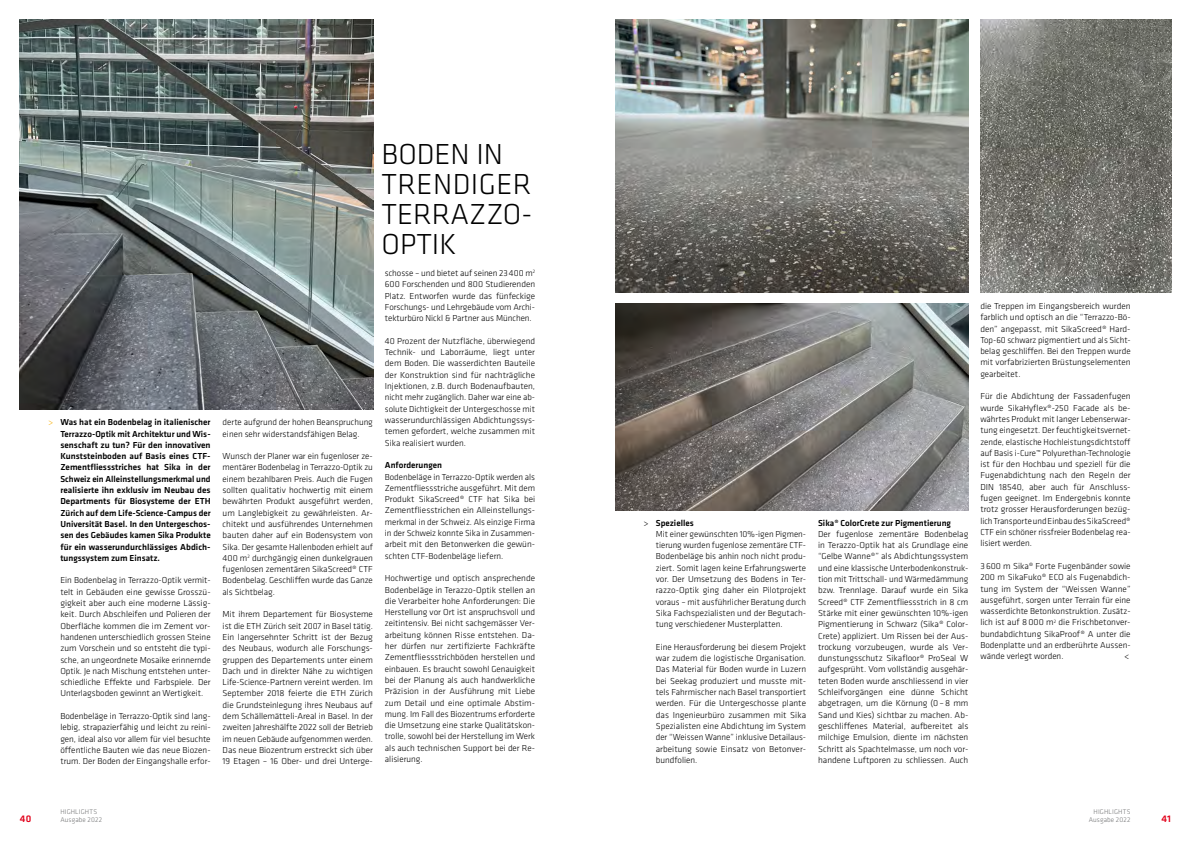
<style>
.page{position:relative;width:1191px;height:842px;background:#fff}
.page>*{position:absolute;margin:0;border:0;box-sizing:border-box;transform-origin:0 0}
.t1{font:300 30px/30px "Klavika";color:#000}
.t2{font:500 10px "Klavika";color:#e2001a}
.t3{font:300 9px/11.3px "Klavika";color:#000;text-align:justify}
.t4{font:500 9px/11.3px "Klavika";color:#000;text-align:justify}
.t5{font:300 9px "Klavika";color:#f8ae00}
.t6{font:300 7px/8.4px "Klavika";letter-spacing:.02em;color:#707172;text-align:right}
</style>
<div class="page">
<img style="left:20px;top:20px;width:353px;height:390px">
<img style="left:616px;top:20px;width:352px;height:272px">
<img style="left:616px;top:303px;width:352px;height:207px">
<img style="left:980px;top:20px;width:191px;height:272px">
<p class="t5" style="left:48px;top:417px;width:6px">&gt;</p>
<p class="t4" style="left:60px;top:416px;width:152px">Was hat ein Bodenbelag in italienischer Terrazzo-Optik mit Architektur und Wis&shy;senschaft zu tun? Für den innovativen Kunststeinboden auf Basis eines CTF-Zementfliessstriches hat Sika in der Schweiz ein Alleinstellungsmerkmal und realisierte ihn exklusiv im Neubau des Departments für Biosysteme der ETH Zürich auf dem Life-Science-Campus der Universität Basel. In den Untergeschos&shy;sen des Gebäudes kamen Sika Produkte für ein wasserundurchlässiges Abdich&shy;tungssystem zum Einsatz.</p>
<p class="t3" style="left:60px;top:575px;width:152px">Ein Bodenbelag in Terrazzo-Optik vermit&shy;telt in Gebäuden eine gewisse Grosszü&shy;gigkeit aber auch eine moderne Lässig&shy;keit. Durch Abschleifen und Polieren der Oberfläche kommen die im Zement vor&shy;handenen unterschiedlich grossen Steine zum Vorschein und so entsteht die typi&shy;sche, an ungeordnete Mosaike erinnernde Optik. Je nach Mischung entstehen unter&shy;schiedliche Effekte und Farbspiele. Der Unterlagsboden gewinnt an Wertigkeit.</p>
<p class="t3" style="left:60px;top:710px;width:152px">Bodenbeläge in Terrazzo-Optik sind lang&shy;lebig, strapazierfähig und leicht zu reini&shy;gen, ideal also vor allem für viel besuchte öffentliche Bauten wie das neue Biozen&shy;trum. Der Boden der Eingangshalle erfor-</p>
<p class="t3" style="left:223px;top:416px;width:152px">derte aufgrund der hohen Beanspruchung einen sehr widerstandsfähigen Belag.</p>
<p class="t3" style="left:223px;top:450px;width:152px">Wunsch der Planer war ein fugenloser ze&shy;mentärer Bodenbelag in Terrazzo-Optik zu einem bezahlbaren Preis. Auch die Fugen sollten qualitativ hochwertig mit einem bewährten Produkt ausgeführt werden, um Langlebigkeit zu gewährleisten. Ar&shy;chitekt und ausführendes Unternehmen bauten daher auf ein Bodensystem von Sika. Der gesamte Hallenboden erhielt auf 400 m<sup>2</sup> durchgängig einen dunkelgrauen fugenlosen zementären SikaScreed® CTF Bodenbelag. Geschliffen wurde das Ganze als Sichtbelag.</p>
<p class="t3" style="left:223px;top:609px;width:152px">Mit ihrem Departement für Biosysteme ist die ETH Zürich seit 2007 in Basel tätig.<br>Ein langersehnter Schritt ist der Bezug des Neubaus, wodurch alle Forschungs&shy;gruppen des Departements unter einem Dach und in direkter Nähe zu wichtigen Life-Science-Partnern vereint werden. Im September 2018 feierte die ETH Zürich die Grundsteinlegung ihres Neubaus auf dem Schällemätteli-Areal in Basel. In der zweiten Jahreshälfte 2022 soll der Betrieb im neuen Gebäude aufgenommen werden.<br>Das neue Biozentrum erstreckt sich über 19 Etagen – 16 Ober- und drei Unterge-</p>
<h1 class="t1" style="left:381px;top:139px;width:152px">BODEN IN<br>TRENDIGER<br>TERRAZZO-<br>OPTIK</h1>
<p class="t3" style="left:385px;top:267px;width:152px">schosse – und bietet auf seinen 23400 m<sup>2<br></sup>600 Forschenden und 800 Studierenden Platz. Entworfen wurde das fünfeckige Forschungs- und Lehrgebäude vom Archi&shy;tekturbüro Nickl &amp; Partner aus München.</p>
<p class="t3" style="left:385px;top:335px;width:152px">40 Prozent der Nutzfläche, überwiegend Technik- und Laborräume, liegt unter dem Boden. Die wasserdichten Bauteile der Konstruktion sind für nachträgliche Injektionen, z.B. durch Bodenaufbauten, nicht mehr zugänglich. Daher war eine ab&shy;solute Dichtigkeit der Untergeschosse mit wasserundurchlässigen Abdichtungssys&shy;temen gefordert, welche zusammen mit Sika realisiert wurden.</p>
<p class="t4" style="left:385px;top:459px;width:59px">Anforderungen</p>
<p class="t3" style="left:385px;top:471px;width:152px">Bodenbeläge in Terrazzo-Optik werden als Zementfliessstriche ausgeführt. Mit dem Produkt SikaScreed® CTF hat Sika bei Zementfliesstrichen ein Alleinstellungs&shy;merkmal in der Schweiz. Als einzige Firma in der Schweiz konnte Sika in Zusammen&shy;arbeit mit den Betonwerken die gewün&shy;schten CTF-Bodenbeläge liefern.</p>
<p class="t3" style="left:385px;top:572px;width:152px">Hochwertige und optisch ansprechende Bodenbeläge in Terazzo-Optik stellen an die Verarbeiter hohe Anforderungen: Die Herstellung vor Ort ist anspruchsvoll und zeitintensiv. Bei nicht sachgemässer Ver&shy;arbeitung können Risse entstehen. Da&shy;her dürfen nur zertifizierte Fachkräfte Zementfliessstrichböden herstellen und einbauen. Es braucht sowohl Genauigkeit bei der Planung als auch handwerkliche Präzision in der Ausführung mit Liebe zum Detail und eine optimale Abstim&shy;mung. Im Fall des Biozentrums erforderte die Umsetzung eine starke Qualitätskon&shy;trolle, sowohl bei der Herstellung im Werk als auch technischen Support bei der Re&shy;alisierung.</p>
<p class="t4" style="left:656px;top:517px;width:39px">Spezielles</p>
<p class="t3" style="left:656px;top:528px;width:152px">Mit einer gewünschten 10%-igen Pigmen&shy;tierung wurden fugenlose zementäre CTF-Bodenbeläge bis anhin noch nicht produ&shy;ziert. Somit lagen keine Erfahrungswerte vor. Der Umsetzung des Bodens in Ter&shy;razzo-Optik ging daher ein Pilotprojekt voraus – mit ausführlicher Beratung durch Sika Fachspezialisten und der Begutach&shy;tung verschiedener Musterplatten.</p>
<p class="t3" style="left:656px;top:641px;width:152px">Eine Herausforderung bei diesem Projekt war zudem die logistische Organisation.<br>Das Material für Boden wurde in Luzern bei Seekag produziert und musste mit&shy;tels Fahrmischer nach Basel transportiert werden. Für die Untergeschosse plante das Ingenieurbüro zusammen mit Sika Spezialisten eine Abdichtung im System der “Weissen Wanne” inklusive Detailaus&shy;arbeitung sowie Einsatz von Betonver&shy;bundfolien.</p>
<p class="t3" style="left:643px;top:517px;width:6px">&gt;</p>
<p class="t4" style="left:818px;top:517px;width:134px">Sika® ColorCrete zur Pigmentierung</p>
<p class="t3" style="left:818px;top:528px;width:152px">Der fugenlose zementäre Bodenbelag in Terazzo-Optik hat als Grundlage eine “Gelbe Wanne®” als Abdichtungssystem und eine klassische Unterbodenkonstruk&shy;tion mit Trittschall- und Wärmedämmung bzw. Trennlage. Darauf wurde ein Sika Screed® CTF Zementfliessstrich in 8 cm Stärke mit einer gewünschten 10%-igen Pigmentierung in Schwarz (Sika® Color-Crete) appliziert. Um Rissen bei der Aus&shy;trockung vorzubeugen, wurde als Ver&shy;dunstungsschutz Sikafloor® ProSeal W aufgesprüht. Vom vollständig ausgehär&shy;teten Boden wurde anschliessend in vier Schleifvorgängen eine dünne Schicht abgetragen, um die Körnung (0–8 mm Sand und Kies) sichtbar zu machen. Ab&shy;geschliffenes Material, aufbereitet als milchige Emulsion, diente im nächsten Schritt als Spachtelmasse, um noch vor&shy;handene Luftporen zu schliessen. Auch</p>
<p class="t3" style="left:980px;top:300px;width:152px">die Treppen im Eingangsbereich wurden farblich und optisch an die “Terrazzo-Bö&shy;den” angepasst, mit SikaScreed® Hard-Top-60 schwarz pigmentiert und als Sicht&shy;belag geschliffen. Bei den Treppen wurde mit vorfabrizierten Brüstungselementen gearbeitet.</p>
<p class="t3" style="left:980px;top:391px;width:152px">Für die Abdichtung der Fassadenfugen wurde SikaHyflex®-250 Facade als be&shy;währtes Produkt mit langer Lebenserwar&shy;tung eingesetzt. Der feuchtigkeitsvernet&shy;zende, elastische Hochleistungsdichtstoff auf Basis i-Cure™ Polyurethan-Technologie ist für den Hochbau und speziell für die Fugenabdichtung nach den Regeln der DIN 18540, aber auch für Anschluss&shy;fugen geeignet. Im Endergebnis konnte trotz grosser Herausforderungen bezüg&shy;lich Transporte und Einbau des SikaScreed® CTF ein schöner rissfreier Bodenbelag rea&shy;lisiert werden.</p>
<p class="t3" style="left:980px;top:560px;width:152px">3600 m Sika® Forte Fugenbänder sowie 200 m SikaFuko® ECO als Fugenabdich&shy;tung im System der “Weissen Wanne” ausgeführt, sorgen unter Terrain für eine wasserdichte Betonkonstruktion. Zusätz&shy;lich ist auf 8000 m<sup>2</sup> die Frischbetonver&shy;bundabdichtung SikaProof® A unter die Bodenplatte und an erdberührte Aussen&shy;wände verlegt worden.</p>
<p class="t3" style="left:1124px;top:651px;width:6px">&lt;</p>
<p class="t6" style="left:60px;top:807px;width:38px">HIGHLIGHTS</p>
<p class="t6" style="left:1088px;top:807px;width:43px">HIGHLIGHTS<br>Ausgabe 2022</p>
<p class="t2" style="left:20px;top:812px;width:13px">40</p>
<p class="t6" style="left:60px;top:815px;width:43px">Ausgabe 2022</p>
<p class="t2" style="left:1161px;top:812px;width:11px">41</p>
</div>
